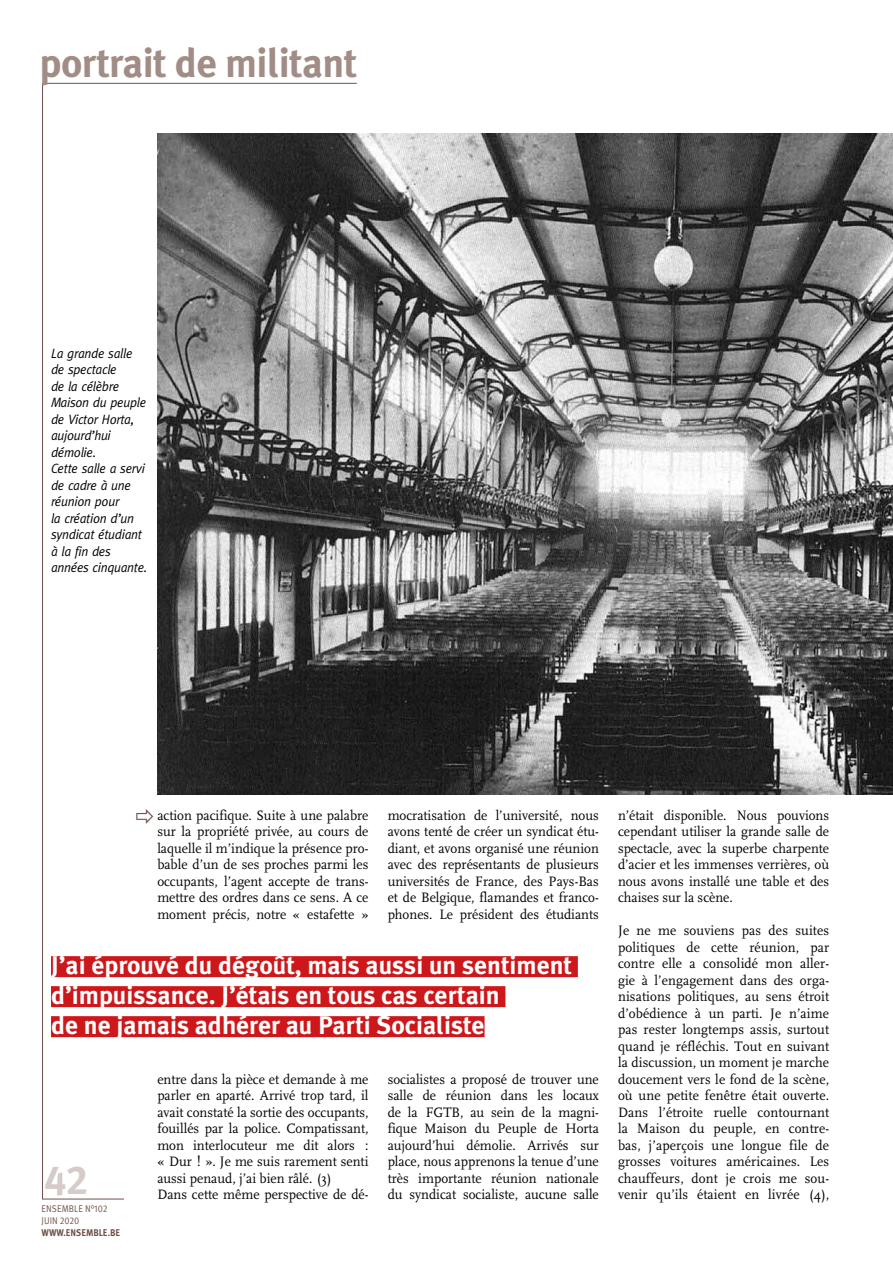
<style>
.page{position:relative;width:893px;height:1263px;background:#fff}
.page>*{position:absolute;margin:0;border:0;box-sizing:border-box;transform-origin:0 0}
.t1{font:700 40.5px "Meta Plus";letter-spacing:-.015em;color:#a28d86}
.t2{font:40.5px "Meta Plus Bold Caps";color:#d5cbc9}
.t3{font:700 25.5px/30px "Meta Plus";color:#fff}
.t4{font:14.25px/16.5px "FF Scala";color:#000;text-align:justify;scale:.95 1}
.t5{font:italic 13.5px/16.5px "Meta";letter-spacing:-.02em;color:#000;scale:.95 1}
.t6{font:9.75px/12px "Meta Pro";letter-spacing:.01em;color:#6f524b;scale:.9 1}
.t7{font:700 9.75px "Meta Plus";color:#6f524b;scale:.9 1}
</style>
<div class="page">
<svg style="left:42px;top:83px;width:315px;height:1116px"></svg>
<img style="left:157px;top:133px;width:736px;height:661px">
<div style="left:51px;top:956px;width:527px;height:21px;background:#cd171a"></div>
<div style="left:51px;top:986px;width:454px;height:21px;background:#cd171a"></div>
<div style="left:51px;top:1016px;width:434px;height:21px;background:#cd171a"></div>
<svg style="left:136px;top:809px;width:17px;height:14px"></svg>
<h1 class="t1" style="left:40px;top:39px;width:319px">portrait de militant</h1>
<p class="t5" style="left:51px;top:344px;width:103px">La grande salle de spectacle<br>de la célèbre<br>Maison du peuple de Victor Horta, aujourd’hui démolie.<br>Cette salle a servi de cadre à une réunion pour<br>la création d’un syndicat étudiant à la fin des années cinquante.</p>
<p class="t4" style="left:157px;top:807px;width:224px">action pacifique. Suite à une palabre sur la propriété privée, au cours de laquelle il m’indique la présence pro&shy;bable d’un de ses proches parmi les occupants, l’agent accepte de trans&shy;mettre des ordres dans ce sens. A ce moment précis, notre « estafette »</p>
<p class="t4" style="left:388px;top:807px;width:224px">mocratisation de l’université, nous avons tenté de créer un syndicat étu&shy;diant, et avons organisé une réunion avec des représentants de plusieurs universités de France, des Pays-Bas et de Belgique, flamandes et franco&shy;phones. Le président des étudiants</p>
<h2 class="t3" style="left:51px;top:950px;width:523px">J’ai éprouvé du dégoût, mais aussi un sentiment d’impuissance. J’étais en tous cas certain<br>de ne jamais adhérer au Parti Socialiste</h2>
<h1 class="t2" style="left:45px;top:1156px;width:45px">42</h1>
<p class="t6" style="left:42px;top:1203px;width:75px">ENSEMBLE N°102<br>JUIN 2020</p>
<p class="t7" style="left:41px;top:1227px;width:89px">www.ensemble.be</p>
<p class="t4" style="left:157px;top:1071px;width:224px;text-align:left">entre dans la pièce et demande à me parler en aparté. Arrivé trop tard, il avait constaté la sortie des occupants, fouillés par la police. Compatissant, mon interlocuteur me dit alors : « Dur ! ». Je me suis rarement senti aussi penaud, j’ai bien râlé. (3)<br>Dans cette même perspective de dé-</p>
<p class="t4" style="left:388px;top:1071px;width:224px">socialistes a proposé de trouver une salle de réunion dans les locaux de la FGTB, au sein de la magni&shy;fique Maison du Peuple de Horta aujourd’hui démolie. Arrivés sur place, nous apprenons la tenue d’une très importante réunion nationale du syndicat socialiste, aucune salle</p>
<p class="t4" style="left:618px;top:807px;width:224px">n’était disponible. Nous pouvions cependant utiliser la grande salle de spectacle, avec la superbe charpente d’acier et les immenses verrières, où nous avons installé une table et des chaises sur la scène.</p>
<p class="t4" style="left:618px;top:922px;width:224px">Je ne me souviens pas des suites politiques de cette réunion, par contre elle a consolidé mon aller&shy;gie à l’engagement dans des orga&shy;nisations politiques, au sens étroit d’obédience à un parti. Je n’aime pas rester longtemps assis, surtout quand je réfléchis. Tout en suivant la discussion, un moment je marche doucement vers le fond de la scène, où une petite fenêtre était ouverte.<br>Dans l’étroite ruelle contournant la Maison du peuple, en contre&shy;bas, j’aperçois une longue file de grosses voitures américaines. Les chauffeurs, dont je crois me sou&shy;venir qu’ils étaient en livrée (4),</p>
</div>
